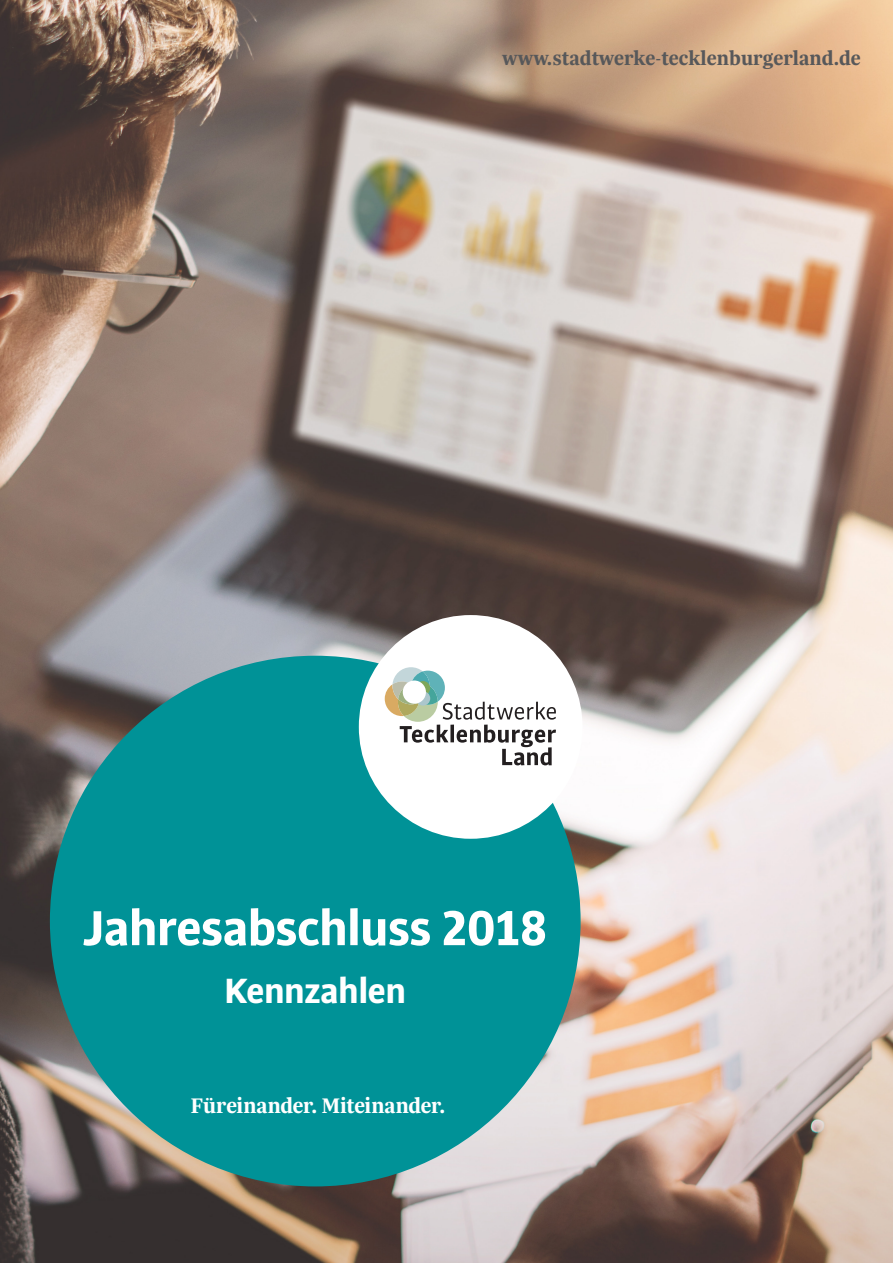
<style>
.page{position:relative;width:893px;height:1263px;background:#fff}
.page>*{position:absolute;margin:0;border:0;box-sizing:border-box;transform-origin:0 0}
.t1{font:700 52.5px "Bulo";letter-spacing:-.015em;color:#fff}
.t2{font:700 37.5px "Bulo";letter-spacing:-.015em;color:#fff}
.t3{font:700 22.5px "Trola";letter-spacing:-.01em;color:#fff}
.t4{font:700 21px "Trola";color:#57585a}
</style>
<div class="page">
<img style="left:0;top:0;width:893px;height:1263px">
<div style="left:50px;top:656px;width:531px;height:530px;background:#009297;border-radius:50%"></div>
<div style="left:359px;top:615px;width:223px;height:224px;background:#fff;border-radius:50%"></div>
<svg style="left:385px;top:667px;width:171px;height:98px"></svg>
<div style="left:416px;top:681px;width:14px;height:14px;background:#7ea759;border-radius:50%"></div>
<div style="left:416px;top:691px;width:14px;height:15px;background:#abc6cc;border-radius:50%"></div>
<div style="left:403px;top:680px;width:23px;height:24px;background:#fff;border-radius:50%"></div>
<p class="t4" style="left:502px;top:43px;width:360px">www.stadtwerke-tecklenburgerland.de</p>
<h1 class="t1" style="left:83px;top:894px;width:466px">Jahresabschluss 2018</h1>
<h2 class="t2" style="left:224px;top:967px;width:183px">Kennzahlen</h2>
<p class="t3" style="left:191px;top:1090px;width:256px">Füreinander. Miteinander.</p>
</div>
